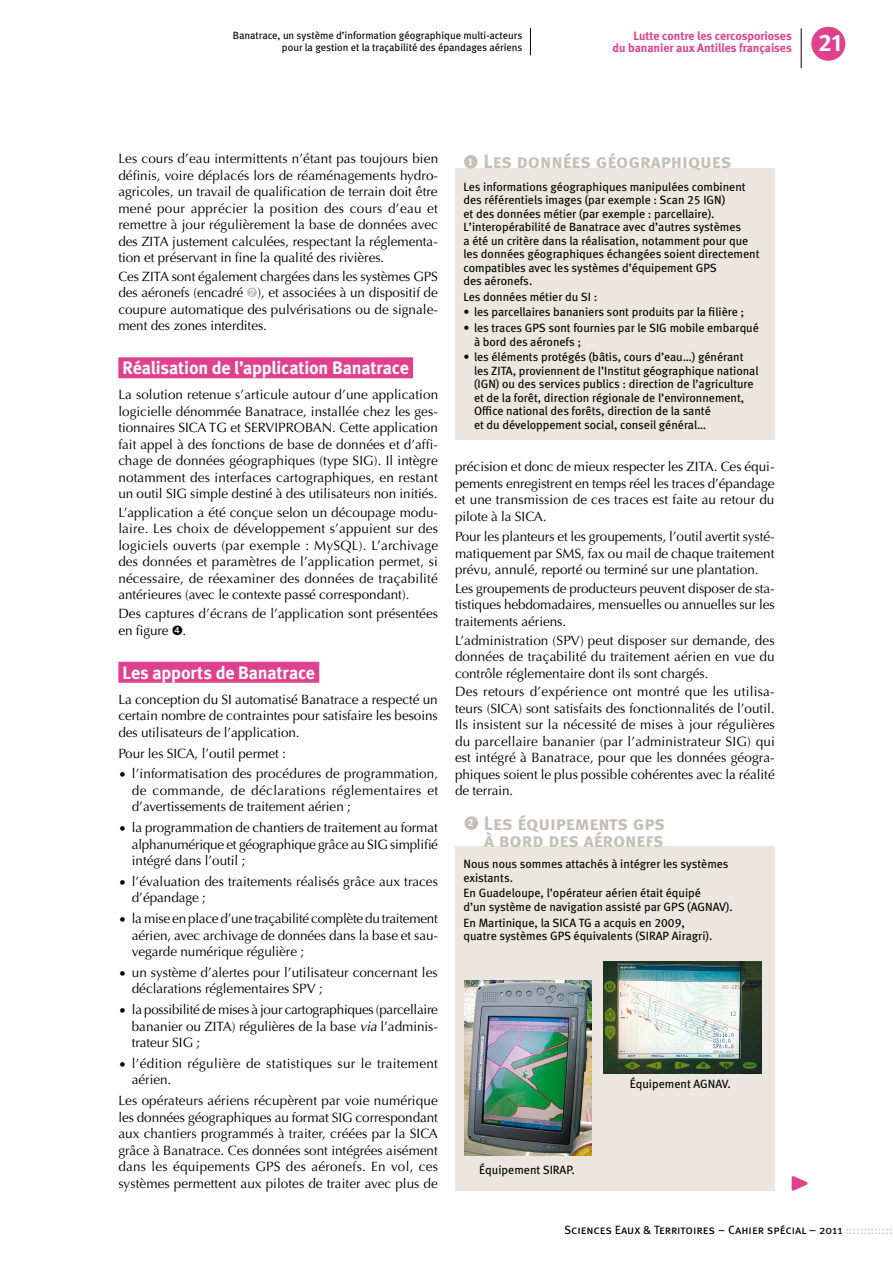
<style>
.page{position:relative;width:893px;height:1263px;background:#fff}
.page>*{position:absolute;margin:0;border:0;box-sizing:border-box;transform-origin:0 0}
.t1{font:24px "Meta Bold Caps Expert";color:#fff}
.t2{font:19.5px/17px "Meta Bold LF Caps";letter-spacing:-.005em;color:#c5bfb7}
.H1_L2{font:18px "Meta Bold LF";letter-spacing:-.01em;color:#fff}
.p_puce{font:13.5px/16.5px "Optima";letter-spacing:-.005em;color:#000;text-align:justify}
.p_puce-2{font:13.5px/16.5px "Optima";letter-spacing:.02em;color:#000}
.Hors_texte{font:12px/13.5px "Meta Book LF";color:#000}
.roulette_section{font:700 12px/12px "Meta";color:#df418e;text-align:right}
.t3{font:12px "Meta Book Caps";color:#000}
.roulette_article{font:10.5px/12px "Meta Book LF";color:#000;text-align:right}
.t4{font:9.75px "Meta Bold LF";color:#fff}
.s1{color:#c5bfb7}
.s2{font-style:italic}
.s3{color:#c6c7c8}
</style>
<div class="page">
<div style="left:118px;top:357px;width:295px;height:21px;background:#df418e"></div>
<div style="left:118px;top:662px;width:201px;height:21px;background:#df418e"></div>
<div style="left:455px;top:168px;width:320px;height:272px;background:#ebe7e0"></div>
<div style="left:464px;top:155px;width:14px;height:14px;background:#c5bfb7;border-radius:50%"></div>
<div style="left:455px;top:846px;width:320px;height:345px;background:#ebe7e0"></div>
<div style="left:464px;top:816px;width:14px;height:14px;background:#c5bfb7;border-radius:50%"></div>
<img style="left:604px;top:961px;width:157px;height:112px">
<img style="left:464px;top:980px;width:128px;height:176px">
<div style="left:811px;top:27px;width:34px;height:34px;background:#df418e;border-radius:50%"></div>
<hr style="left:801px;top:28px;width:1px;height:40px;background:#000">
<svg style="left:791px;top:1176px;width:17px;height:15px"></svg>
<svg style="left:530px;top:28px;width:1px;height:27px"></svg>
<p class="roulette_article" style="left:233px;top:29px;width:291px">Banatrace, un système d’information géographique multi-acteurs pour la gestion et la traçabilité des épandages aériens</p>
<p class="roulette_section" style="left:612px;top:29px;width:181px">Lutte contre les cercosporioses<br>du bananier aux Antilles françaises</p>
<h1 class="t1" style="left:818px;top:28px;width:25px">21</h1>
<p class="p_puce" style="left:118px;top:150px;width:321px">Les cours d’eau intermittents n’étant pas toujours bien définis, voire déplacés lors de réaménagements hydro&shy;agricoles, un travail de qualification de terrain doit être mené pour apprécier la position des cours d’eau et remettre à jour régulièrement la base de données avec des ZITA justement calculées, respectant la réglementa&shy;tion et préservant in fine la qualité des rivières.</p>
<p class="p_puce" style="left:118px;top:268px;width:321px">Ces ZITA sont également chargées dans les systèmes GPS des aéronefs (encadré <span class="s1">➋</span>), et associées à un dispositif de coupure automatique des pulvérisations ou de signale&shy;ment des zones interdites.</p>
<p class="H1_L2" style="left:123px;top:357px;width:288px">Réalisation de l’application Banatrace</p>
<p class="p_puce" style="left:118px;top:387px;width:321px">La solution retenue s’articule autour d’une application logicielle dénommée Banatrace, installée chez les ges&shy;tionnaires SICA TG et SERVIPROBAN. Cette application fait appel à des fonctions de base de données et d’affi&shy;chage de données géographiques (type SIG). Il intègre notamment des interfaces cartographiques, en restant un outil SIG simple destiné à des utilisateurs non initiés.</p>
<p class="p_puce" style="left:118px;top:504px;width:321px">L’application a été conçue selon un découpage modu&shy;laire. Les choix de développement s’appuient sur des logiciels ouverts (par exemple : MySQL). L’archivage des données et paramètres de l’application permet, si nécessaire, de réexaminer des données de traçabilité antérieures (avec le contexte passé correspondant).</p>
<p class="p_puce" style="left:118px;top:605px;width:321px">Des captures d’écrans de l’application sont présentées en figure ➍.</p>
<p class="H1_L2" style="left:123px;top:662px;width:194px">Les apports de Banatrace</p>
<p class="p_puce" style="left:118px;top:691px;width:321px">La conception du SI automatisé Banatrace a respecté un certain nombre de contraintes pour satisfaire les besoins des utilisateurs de l’application.</p>
<p class="p_puce" style="left:118px;top:745px;width:169px">Pour les SICA, l’outil permet :</p>
<p class="p_puce" style="left:132px;top:766px;width:308px;text-indent:-14px">• l’informatisation des procédures de programmation, de commande, de déclarations réglementaires et d’avertissements de traitement aérien ;</p>
<p class="p_puce" style="left:132px;top:819px;width:308px;text-indent:-14px">• la programmation de chantiers de traitement au format alphanumérique et géographique grâce au SIG simplifié intégré dans l’outil ;</p>
<p class="p_puce" style="left:132px;top:873px;width:308px;text-indent:-14px">• l’évaluation des traitements réalisés grâce aux traces d’épandage ;</p>
<p class="p_puce" style="left:132px;top:910px;width:308px;text-indent:-14px">• la mise en place d’une traçabilité complète du traitement aérien, avec archivage de données dans la base et sau&shy;vegarde numérique régulière ;</p>
<p class="p_puce" style="left:132px;top:964px;width:307px;text-indent:-14px">• un système d’alertes pour l’utilisateur concernant les déclarations réglementaires SPV ;</p>
<p class="p_puce" style="left:132px;top:1001px;width:308px;text-indent:-14px">• la possibilité de mises à jour cartographiques (parcellaire bananier ou ZITA) régulières de la base <span class="s2">via</span> l’adminis&shy;trateur SIG ;</p>
<p class="p_puce-2" style="left:132px;top:1055px;width:308px;text-indent:-14px">• l’édition régulière de statistiques sur le traitement aérien.</p>
<p class="p_puce" style="left:118px;top:1092px;width:321px">Les opérateurs aériens récupèrent par voie numérique les données géographiques au format SIG correspondant aux chantiers programmés à traiter, créées par la SICA grâce à Banatrace. Ces données sont intégrées aisément dans les équipements GPS des aéronefs. En vol, ces systèmes permettent aux pilotes de traiter avec plus de</p>
<p class="t4" style="left:468px;top:156px;width:7px">1</p>
<p class="t2" style="left:483px;top:153px;width:249px">Les données géographiques</p>
<p class="Hors_texte" style="left:463px;top:180px;width:297px">Les informations géographiques manipulées combinent des référentiels images (par exemple : Scan 25 IGN)<br>et des données métier (par exemple : parcellaire).<br>L’interopérabilité de Banatrace avec d’autres systèmes<br>a été un critère dans la réalisation, notamment pour que les données géographiques échangées soient directement compatibles avec les systèmes d’équipement GPS<br>des aéronefs.</p>
<p class="Hors_texte" style="left:463px;top:290px;width:135px">Les données métier du SI :</p>
<p class="Hors_texte" style="left:463px;top:305px;width:282px">• les parcellaires bananiers sont produits par la filière ;</p>
<p class="Hors_texte" style="left:474px;top:321px;width:286px;text-indent:-10px">• les traces GPS sont fournies par le SIG mobile embarqué à bord des aéronefs ;</p>
<p class="Hors_texte" style="left:474px;top:350px;width:286px;text-indent:-10px">• les éléments protégés (bâtis, cours d’eau…) générant les ZITA, proviennent de l’Institut géographique national (IGN) ou des services publics : direction de l’agriculture et de la forêt, direction régionale de l’environnement, Office national des forêts, direction de la santé<br>et du développement social, conseil général…</p>
<p class="p_puce" style="left:455px;top:458px;width:321px">précision et donc de mieux respecter les ZITA. Ces équi&shy;pements enregistrent en temps réel les traces d’épandage et une transmission de ces traces est faite au retour du pilote à la SICA.</p>
<p class="p_puce" style="left:455px;top:529px;width:321px">Pour les planteurs et les groupements, l’outil avertit systé&shy;matiquement par SMS, fax ou mail de chaque traitement prévu, annulé, reporté ou terminé sur une plantation.</p>
<p class="p_puce" style="left:455px;top:580px;width:321px">Les groupements de producteurs peuvent disposer de sta&shy;tistiques hebdomadaires, mensuelles ou annuelles sur les traitements aériens.</p>
<p class="p_puce" style="left:455px;top:632px;width:321px">L’administration (SPV) peut disposer sur demande, des données de traçabilité du traitement aérien en vue du contrôle réglementaire dont ils sont chargés.</p>
<p class="p_puce" style="left:455px;top:684px;width:321px">Des retours d’expérience ont montré que les utilisa&shy;teurs (SICA) sont satisfaits des fonctionnalités de l’outil.<br>Ils insistent sur la nécessité de mises à jour régulières du parcellaire bananier (par l’administrateur SIG) qui est intégré à Banatrace, pour que les données géogra&shy;phiques soient le plus possible cohérentes avec la réalité de terrain.</p>
<p class="t4" style="left:468px;top:817px;width:7px">2</p>
<p class="t2" style="left:484px;top:814px;width:182px">Les équipements gps à bord des aéronefs</p>
<p class="Hors_texte" style="left:463px;top:857px;width:267px">Nous nous sommes attachés à intégrer les systèmes existants.</p>
<p class="Hors_texte" style="left:463px;top:886px;width:271px">En Guadeloupe, l’opérateur aérien était équipé<br>d’un système de navigation assisté par GPS (AGNAV).</p>
<p class="Hors_texte" style="left:463px;top:915px;width:250px">En Martinique, la SICA TG a acquis en 2009, quatre systèmes GPS équivalents (SIRAP Airagri).</p>
<p class="Hors_texte" style="left:479px;top:1163px;width:97px">Équipement SIRAP.</p>
<p class="Hors_texte" style="left:630px;top:1077px;width:103px">Équipement AGNAV.</p>
<p class="t3" style="left:564px;top:1223px;width:330px">Sciences Eaux &amp; Territoires – Cahier spécial – 2011 <span class="s3">:::::::::::::</span></p>
</div>
